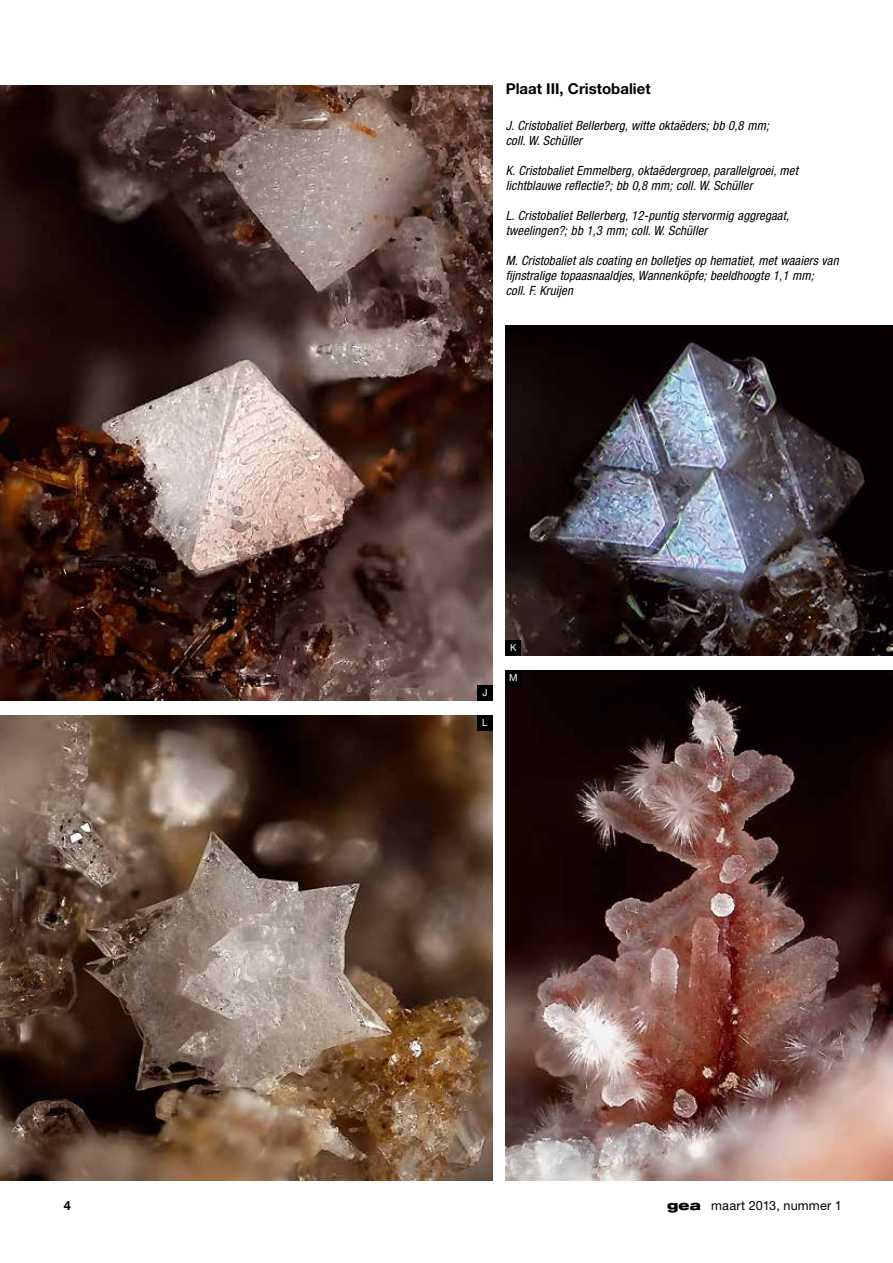
<style>
.page{position:relative;width:893px;height:1263px;background:#fff}
.page>*{position:absolute;margin:0;border:0;box-sizing:border-box;transform-origin:0 0}
.t1{font:700 15px "Helvetica Neue";color:#000}
.t2{font:italic condensed 12.75px/15px "Helvetica Neue";letter-spacing:.01em;color:#000}
.t3{font:12.75px "Helvetica Neue";letter-spacing:.01em;color:#000}
.t4{font:700 12.75px "Helvetica Neue";color:#000}
.t5{font:9.75px "Helvetica Neue";color:#fff}
.s1{font-weight:900;font-stretch:expanded}
</style>
<div class="page">
<img style="left:0;top:85px;width:492px;height:615px">
<img style="left:506px;top:325px;width:387px;height:330px">
<img style="left:0;top:715px;width:492px;height:465px">
<img style="left:506px;top:670px;width:387px;height:510px">
<div style="left:477px;top:685px;width:15px;height:15px;background:#000"></div>
<div style="left:506px;top:640px;width:15px;height:15px;background:#000"></div>
<div style="left:477px;top:715px;width:15px;height:15px;background:#000"></div>
<div style="left:506px;top:670px;width:15px;height:15px;background:#000"></div>
<p class="t1" style="left:506px;top:79px;width:146px">Plaat III, Cristobaliet</p>
<p class="t2" style="left:506px;top:118px;width:265px">J. Cristobaliet Bellerberg, witte oktaëders; bb 0,8 mm; coll. W. Schüller</p>
<p class="t2" style="left:506px;top:163px;width:294px">K. Cristobaliet Emmelberg, oktaëdergroep, parallelgroei, met lichtblauwe reflectie?; bb 0,8 mm; coll. W. Schüller</p>
<p class="t2" style="left:506px;top:208px;width:285px">L. Cristobaliet Bellerberg, 12-puntig stervormig aggregaat, tweelingen?; bb 1,3 mm; coll. W. Schüller</p>
<p class="t2" style="left:506px;top:253px;width:334px">M. Cristobaliet als coating en bolletjes op hematiet, met waaiers van fijnstralige topaasnaaldjes, Wannenköpfe; beeldhoogte 1,1 mm;<br>coll. F. Kruijen</p>
<p class="t5" style="left:510px;top:642px;width:8px">K</p>
<p class="t5" style="left:482px;top:687px;width:7px">J</p>
<p class="t5" style="left:482px;top:717px;width:7px">L</p>
<p class="t5" style="left:509px;top:672px;width:10px">M</p>
<p class="t4" style="left:64px;top:1198px;width:9px">4</p>
<p class="t3" style="left:667px;top:1198px;width:176px"><span class="s1">gea</span> maart 2013, nummer 1</p>
</div>
